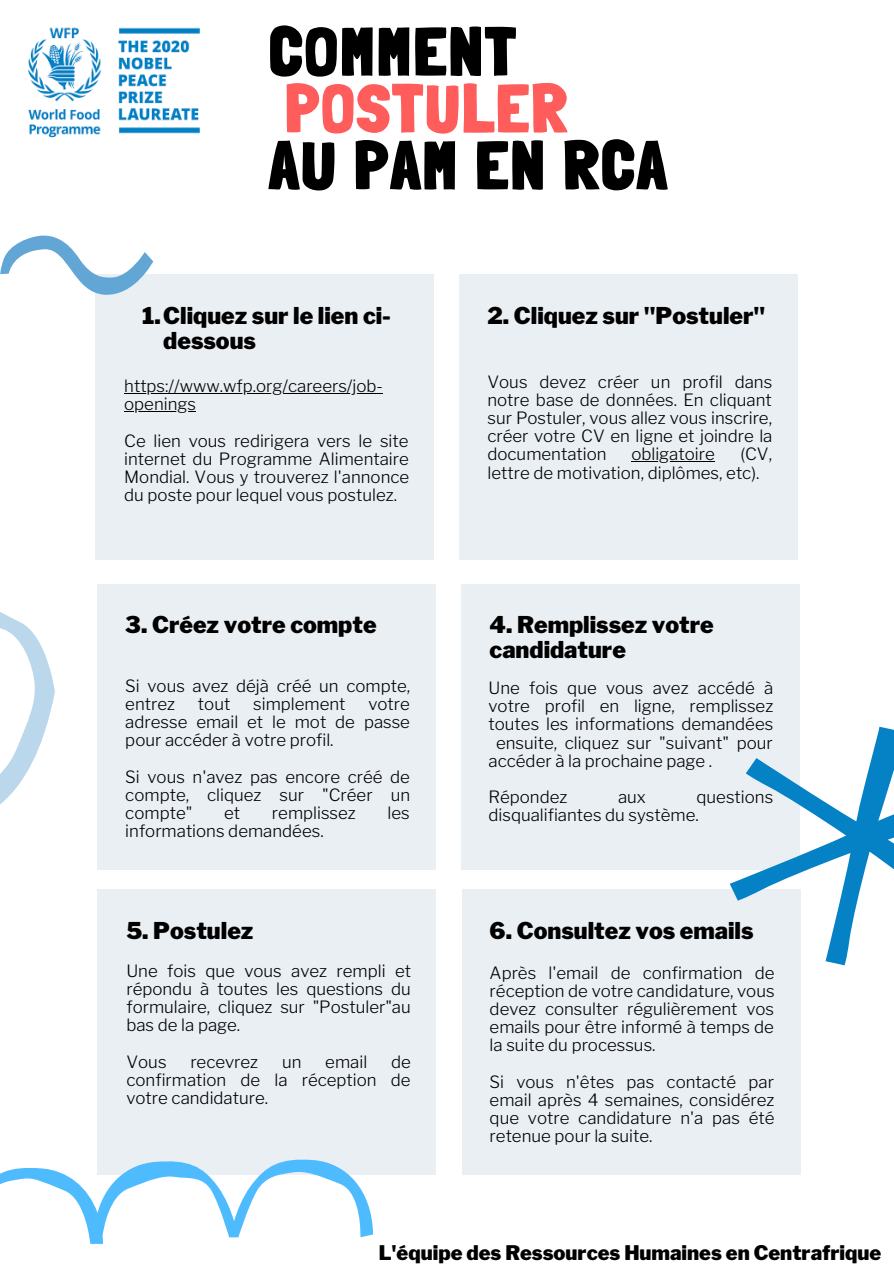
<style>
.page{position:relative;width:894px;height:1264px;background:#fff}
.page>*{position:absolute;margin:0;border:0;box-sizing:border-box;transform-origin:0 0}
.t1{font:900 68.25px "Londrina Solid";letter-spacing:.035em;color:#000}
.t2{font:900 68.25px "Londrina Solid";letter-spacing:.035em;color:#ff5c5c}
.t3{font:900 22.95px/24.9px "Libre Franklin";color:#000}
.t4{font:900 19.95px "Libre Franklin";color:#000}
.t5{font:300 16.8px/18.1px "Libre Franklin";color:#000;text-align:justify}
</style>
<div class="page">
<div style="left:96px;top:274px;width:337px;height:285px;background:#eaeff4"></div>
<svg style="left:0;top:235px;width:153px;height:62px"></svg>
<div style="left:98px;top:890px;width:338px;height:284px;background:#eaeff4"></div>
<div style="left:461px;top:584px;width:337px;height:285px;background:#eaeff4"></div>
<div style="left:460px;top:274px;width:337px;height:285px;background:#eaeff4"></div>
<div style="left:462px;top:890px;width:338px;height:284px;background:#eaeff4"></div>
<svg style="left:729px;top:726px;width:164px;height:239px"></svg>
<div style="left:98px;top:584px;width:338px;height:285px;background:#eaeff4"></div>
<svg style="left:0;top:1157px;width:373px;height:86px"></svg>
<svg style="left:0;top:612px;width:55px;height:193px"></svg>
<img style="left:28px;top:27px;width:172px;height:111px">
<hr style="left:631px;top:461px;width:83px;height:1px;background:#000">
<hr style="left:124px;top:393px;width:259px;height:1px;background:#000">
<hr style="left:124px;top:411px;width:72px;height:1px;background:#000">
<p class="t1" style="left:269px;top:11px;width:248px">COMMENT</p>
<p class="t2" style="left:285px;top:68px;width:283px">POSTULER</p>
<p class="t1" style="left:269px;top:124px;width:399px">AU PAM EN RCA</p>
<p class="t3" style="left:163px;top:303px;width:229px;text-indent:-21px">1.Cliquez sur le lien ci&shy;dessous</p>
<p class="t5" style="left:124px;top:377px;width:260px">https://www.wfp.org/careers/job&shy;openings</p>
<p class="t5" style="left:124px;top:431px;width:286px">Ce lien vous redirigera vers le site internet du Programme Alimentaire Mondial. Vous y trouverez l'annonce du poste pour lequel vous postulez.</p>
<p class="t3" style="left:125px;top:612px;width:253px">3. Créez votre compte</p>
<p class="t5" style="left:125px;top:676px;width:286px">Si vous avez déjà créé un compte, entrez</p>
<p class="t5" style="left:198px;top:694px;width:34px">tout</p>
<p class="t5" style="left:253px;top:694px;width:94px">simplement</p>
<p class="t5" style="left:125px;top:694px;width:286px;text-indent:243px">votre adresse email et le mot de passe pour accéder à votre profil.</p>
<p class="t5" style="left:125px;top:767px;width:286px">Si vous n'avez pas encore créé de compte, cliquez sur "Créer un compte"</p>
<p class="t5" style="left:224px;top:803px;width:18px">et</p>
<p class="t5" style="left:272px;top:803px;width:85px">remplissez</p>
<p class="t5" style="left:387px;top:803px;width:24px">les</p>
<p class="t5" style="left:125px;top:822px;width:200px">informations demandées.</p>
<p class="t3" style="left:126px;top:918px;width:128px">5. Postulez</p>
<p class="t5" style="left:126px;top:961px;width:286px">Une fois que vous avez rempli et répondu à toutes les questions du formulaire, cliquez sur "Postuler"au bas de la page.</p>
<p class="t5" style="left:126px;top:1052px;width:42px">Vous</p>
<p class="t5" style="left:190px;top:1052px;width:69px">recevrez</p>
<p class="t5" style="left:282px;top:1052px;width:21px">un</p>
<p class="t5" style="left:325px;top:1052px;width:43px">email</p>
<p class="t5" style="left:126px;top:1052px;width:286px;text-indent:264px">de confirmation de la réception de votre candidature.</p>
<p class="t3" style="left:487px;top:303px;width:279px">2. Cliquez sur "Postuler"</p>
<p class="t5" style="left:487px;top:372px;width:286px">Vous devez créer un profil dans notre base de données. En cliquant sur Postuler, vous allez vous inscrire, créer votre CV en ligne et joindre la documentation</p>
<p class="t5" style="left:487px;top:445px;width:286px;text-indent:253px">(CV, lettre de motivation, diplômes, etc).</p>
<p class="t5" style="left:631px;top:445px;width:85px">obligatoire</p>
<p class="t3" style="left:489px;top:612px;width:225px">4. Remplissez votre candidature</p>
<p class="t5" style="left:488px;top:679px;width:286px">Une fois que vous avez accédé à</p>
<p class="t5" style="left:488px;top:697px;width:286px">votre profil en ligne, remplissez</p>
<p class="t5" style="left:488px;top:715px;width:286px">toutes les informations demandées</p>
<p class="t5" style="left:496px;top:733px;width:278px">ensuite, cliquez sur "suivant" pour</p>
<p class="t5" style="left:488px;top:751px;width:225px">accéder à la prochaine page .</p>
<p class="t5" style="left:488px;top:788px;width:80px">Répondez</p>
<p class="t5" style="left:618px;top:788px;width:29px">aux</p>
<p class="t5" style="left:488px;top:788px;width:286px;text-indent:208px">questions disqualifiantes du système.</p>
<p class="t3" style="left:489px;top:918px;width:265px">6. Consultez vos emails</p>
<p class="t5" style="left:489px;top:963px;width:286px">Après l'email de confirmation de réception de votre candidature, vous devez consulter régulièrement vos emails pour être informé à temps de la suite du processus.</p>
<p class="t5" style="left:489px;top:1072px;width:286px">Si vous n'êtes pas contacté par email après 4 semaines, considérez que votre candidature n'a pas été retenue pour la suite.</p>
<p class="t4" style="left:378px;top:1240px;width:504px">L'équipe des Ressources Humaines en Centrafrique</p>
</div>
